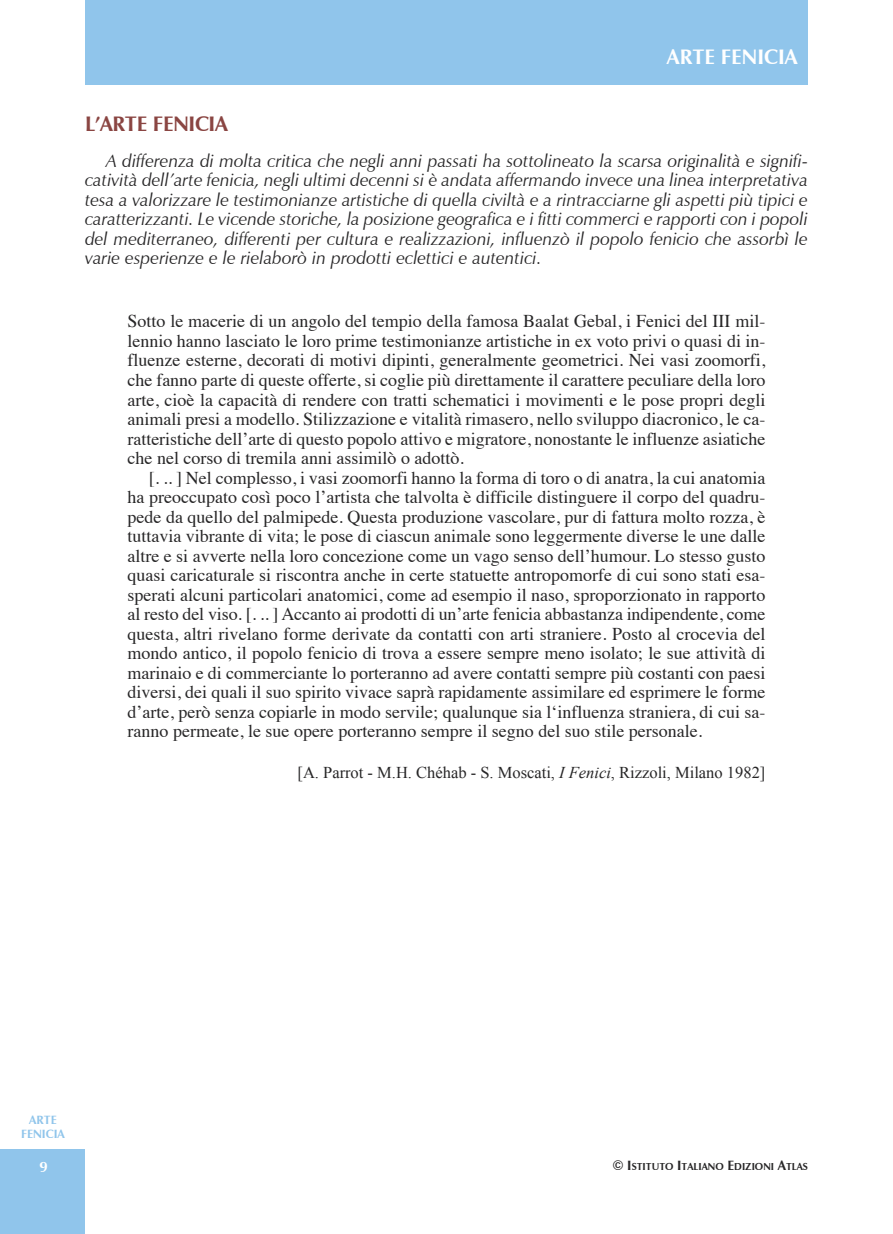
<style>
.page{position:relative;width:893px;height:1234px;background:#fff}
.page>*{position:absolute;margin:0;border:0;box-sizing:border-box;transform-origin:0 0}
.t1{font:700 21px "Zapf Humanist 601 BT";letter-spacing:-.015em;color:#8a4542}
.t2{font:700 21px "Zapf Humanist 601 BT";color:#fff}
.t3{font:18px/19.5px "Times";color:#272627;text-align:justify}
.t4{font:italic 18px/19.5px "Zapf Humanist 601 BT";color:#272627;text-align:justify}
.t5{font:16.5px "Times New Roman";color:#272627}
.t6{font:700 15px "Zapf Humanist 601 BT";color:#fff}
.t7{font:700 12px/13.5px "Zapf Humanist 601 BT";color:#90c5eb;text-align:center}
.t8{font:700 10.2px "Zapf Humanist 601 BT";color:#272627}
.s1{font-style:italic}
.s2{font-size:13.5px}
</style>
<div class="page">
<div style="left:0;top:1148px;width:85px;height:85px;background:#90c5eb"></div>
<div style="left:85px;top:0;width:723px;height:85px;background:#90c5eb"></div>
<p class="t2" style="left:667px;top:44px;width:132px">ARTE FENICIA</p>
<p class="t1" style="left:85px;top:111px;width:144px">L’ARTE FENICIA</p>
<p class="t4" style="left:85px;top:151px;width:724px;text-indent:21px">A differenza di molta critica che negli anni passati ha sottolineato la scarsa originalità e signifi&shy;catività dell’arte fenicia, negli ultimi decenni si è andata affermando invece una linea interpretativa tesa a valorizzare le testimonianze artistiche di quella civiltà e a rintracciarne gli aspetti più tipici e caratterizzanti. Le vicende storiche, la posizione geografica e i fitti commerci e rapporti con i popoli del mediterraneo, differenti per cultura e realizzazioni, influenzò il popolo fenicio che assorbì le varie esperienze e le rielaborò in prodotti eclettici e autentici.</p>
<p class="t3" style="left:128px;top:313px;width:639px">Sotto le macerie di un angolo del tempio della famosa Baalat Gebal, i Fenici del III mil&shy;lennio hanno lasciato le loro prime testimonianze artistiche in ex voto privi o quasi di in&shy;fluenze esterne, decorati di motivi dipinti, generalmente geometrici. Nei vasi zoomorfi, che fanno parte di queste offerte, si coglie più direttamente il carattere peculiare della loro arte, cioè la capacità di rendere con tratti schematici i movimenti e le pose propri degli animali presi a modello. Stilizzazione e vitalità rimasero, nello sviluppo diacronico, le ca&shy;ratteristiche dell’arte di questo popolo attivo e migratore, nonostante le influenze asiatiche che nel corso di tremila anni assimilò o adottò.</p>
<p class="t3" style="left:128px;top:469px;width:639px;text-indent:21px">[. .. ] Nel complesso, i vasi zoomorfi hanno la forma di toro o di anatra, la cui anatomia ha preoccupato così poco l’artista che talvolta è difficile distinguere il corpo del quadru&shy;pede da quello del palmipede. Questa produzione vascolare, pur di fattura molto rozza, è tuttavia vibrante di vita; le pose di ciascun animale sono leggermente diverse le une dalle altre e si avverte nella loro concezione come un vago senso dell’humour. Lo stesso gusto quasi caricaturale si riscontra anche in certe statuette antropomorfe di cui sono stati esa&shy;sperati alcuni particolari anatomici, come ad esempio il naso, sproporzionato in rapporto al resto del viso. [. .. ] Accanto ai prodotti di un’arte fenicia abbastanza indipendente, come questa, altri rivelano forme derivate da contatti con arti straniere. Posto al crocevia del mondo antico, il popolo fenicio di trova a essere sempre meno isolato; le sue attività di marinaio e di commerciante lo porteranno ad avere contatti sempre più costanti con paesi diversi, dei quali il suo spirito vivace saprà rapidamente assimilare ed esprimere le forme d’arte, però senza copiarle in modo servile; qualunque sia l‘influenza straniera, di cui sa&shy;ranno permeate, le sue opere porteranno sempre il segno del suo stile personale.</p>
<p class="t5" style="left:297px;top:763px;width:469px">[A. Parrot - M.H. Chéhab - S. Moscati, <span class="s1">I Fenici</span>, Rizzoli, Milano 1982]</p>
<p class="t7" style="left:21px;top:1113px;width:45px">ARTE<br>FENICIA</p>
<p class="t6" style="left:40px;top:1157px;width:10px">9</p>
<p class="t8" style="left:612px;top:1160px;width:197px"><span class="s2">© I</span>STITUTO <span class="s2">I</span>TALIANO <span class="s2">E</span>DIZIONI <span class="s2">A</span>TLAS</p>
</div>
